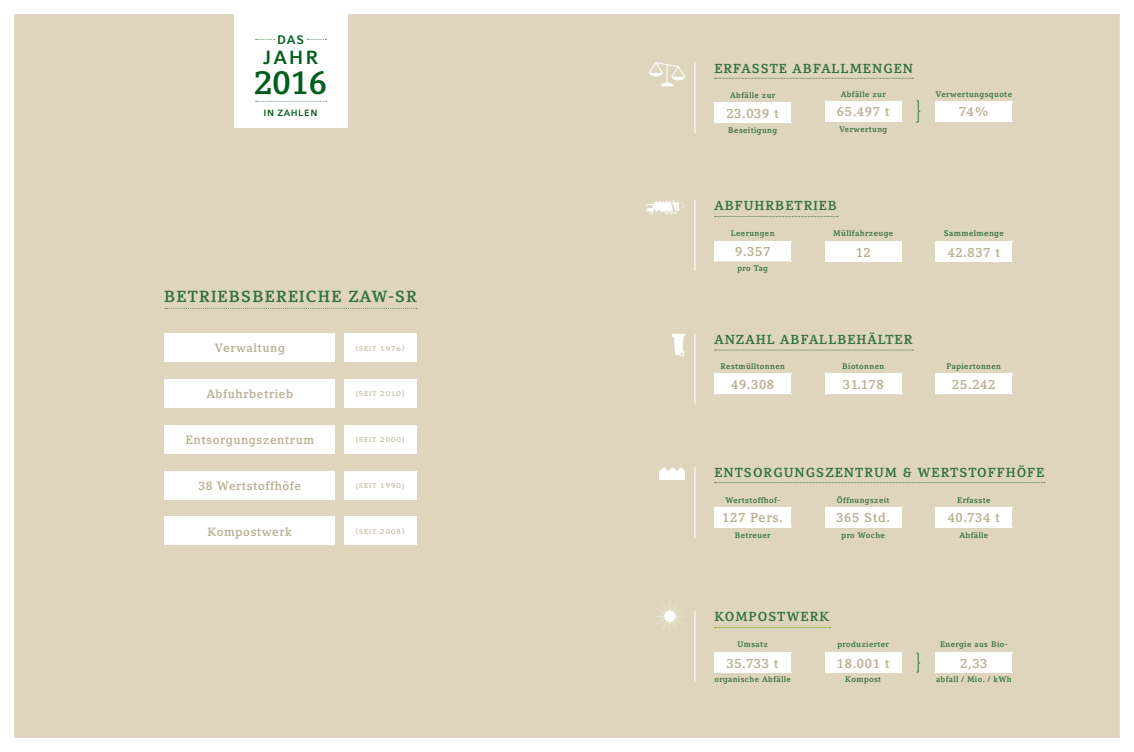
<style>
.page{position:relative;width:1134px;height:752px;background:#fff}
.page>*{position:absolute;margin:0;border:0;box-sizing:border-box;transform-origin:0 0}
.t1{font:700 32.8px "Compatil Letter LT";color:#005d1c}
.t2{font:700 19px "Compatil Fact LT";color:#005d1c}
.t3{font:700 16px "Compatil Letter LT";letter-spacing:.075em;color:#31723d}
.t4{font:700 13px "Compatil Letter LT";letter-spacing:.075em;color:#31723d}
.t5{font:700 13px "Compatil Letter LT";letter-spacing:.05em;color:#b8af91}
.t6{font:700 12.3px "Compatil Fact LT";color:#005d1c}
.t7{font:700 12px "Compatil Letter LT";letter-spacing:.05em;color:#b8af91}
.t8{font:9px "Compatil Letter LT Regular SC";letter-spacing:.05em;color:#b8af91}
.t9{font:700 9px "Compatil Fact LT";letter-spacing:.05em;color:#005d1c}
.t10{font:700 8.1px "Compatil Letter LT";letter-spacing:.05em;color:#31723d}
.t11{font:700 8px "Compatil Letter LT";letter-spacing:.05em;color:#31723d}
.s1{font-family:"Compatil Fact LT"}
</style>
<div class="page">
<div style="left:14px;top:14px;width:1106px;height:724px;background:#ded5bc"></div>
<div style="left:234px;top:14px;width:113px;height:114px;background:#fff"></div>
<svg style="left:256px;top:101px;width:70px;height:1px"></svg>
<svg style="left:256px;top:39px;width:19px;height:1px"></svg>
<svg style="left:307px;top:39px;width:19px;height:1px"></svg>
<svg style="left:648px;top:62px;width:38px;height:24px"></svg>
<svg style="left:917px;top:100px;width:4px;height:23px"></svg>
<svg style="left:715px;top:78px;width:198px;height:1px"></svg>
<hr style="left:694px;top:63px;width:1px;height:70px;background:#fff">
<div style="left:714px;top:102px;width:77px;height:21px;background:#fff"></div>
<div style="left:825px;top:101px;width:76px;height:20px;background:#fff"></div>
<svg style="left:825px;top:121px;width:77px;height:1px"></svg>
<div style="left:935px;top:101px;width:77px;height:20px;background:#fff"></div>
<svg style="left:936px;top:121px;width:77px;height:1px"></svg>
<hr style="left:694px;top:610px;width:1px;height:71px;background:#fff">
<svg style="left:654px;top:599px;width:32px;height:33px"></svg>
<div style="left:714px;top:652px;width:77px;height:20px;background:#fff"></div>
<svg style="left:715px;top:651px;width:76px;height:1px"></svg>
<div style="left:825px;top:652px;width:76px;height:20px;background:#fff"></div>
<svg style="left:825px;top:651px;width:77px;height:1px"></svg>
<div style="left:935px;top:652px;width:77px;height:20px;background:#fff"></div>
<svg style="left:936px;top:651px;width:77px;height:1px"></svg>
<svg style="left:917px;top:652px;width:4px;height:20px"></svg>
<svg style="left:715px;top:626px;width:116px;height:1px"></svg>
<hr style="left:694px;top:334px;width:1px;height:70px;background:#fff">
<svg style="left:672px;top:333px;width:13px;height:23px"></svg>
<div style="left:714px;top:373px;width:77px;height:21px;background:#fff"></div>
<div style="left:825px;top:373px;width:76px;height:21px;background:#fff"></div>
<div style="left:935px;top:373px;width:77px;height:21px;background:#fff"></div>
<svg style="left:715px;top:349px;width:198px;height:1px"></svg>
<hr style="left:694px;top:200px;width:1px;height:70px;background:#fff">
<svg style="left:646px;top:200px;width:39px;height:14px"></svg>
<div style="left:825px;top:241px;width:76px;height:21px;background:#fff"></div>
<div style="left:935px;top:241px;width:77px;height:21px;background:#fff"></div>
<svg style="left:715px;top:216px;width:123px;height:1px"></svg>
<div style="left:714px;top:241px;width:77px;height:20px;background:#fff"></div>
<svg style="left:715px;top:261px;width:76px;height:1px"></svg>
<hr style="left:694px;top:467px;width:1px;height:70px;background:#fff">
<div style="left:714px;top:507px;width:77px;height:20px;background:#fff"></div>
<svg style="left:715px;top:506px;width:76px;height:1px"></svg>
<div style="left:825px;top:507px;width:76px;height:20px;background:#fff"></div>
<svg style="left:825px;top:506px;width:77px;height:1px"></svg>
<div style="left:935px;top:507px;width:77px;height:20px;background:#fff"></div>
<svg style="left:936px;top:506px;width:77px;height:1px"></svg>
<svg style="left:715px;top:482px;width:330px;height:1px"></svg>
<div style="left:677px;top:471px;width:8px;height:8px;background:#fff"></div>
<div style="left:668px;top:471px;width:9px;height:8px;background:#fff"></div>
<div style="left:660px;top:471px;width:8px;height:8px;background:#fff"></div>
<svg style="left:660px;top:467px;width:25px;height:4px"></svg>
<div style="left:165px;top:379px;width:170px;height:28px;background:#fff"></div>
<div style="left:165px;top:333px;width:170px;height:29px;background:#fff"></div>
<div style="left:165px;top:470px;width:170px;height:29px;background:#fff"></div>
<div style="left:165px;top:425px;width:170px;height:28px;background:#fff"></div>
<div style="left:165px;top:516px;width:170px;height:28px;background:#fff"></div>
<svg style="left:165px;top:308px;width:252px;height:1px"></svg>
<div style="left:344px;top:333px;width:72px;height:29px;background:#fff"></div>
<div style="left:344px;top:425px;width:72px;height:28px;background:#fff"></div>
<div style="left:344px;top:516px;width:72px;height:28px;background:#fff"></div>
<div style="left:344px;top:379px;width:72px;height:28px;background:#fff"></div>
<div style="left:344px;top:470px;width:72px;height:29px;background:#fff"></div>
<h3 class="t6" style="left:277px;top:32px;width:29px">DAS</h3>
<h2 class="t2" style="left:263px;top:46px;width:57px">JAHR</h2>
<h1 class="t1" style="left:254px;top:63px;width:74px">2016</h1>
<p class="t9" style="left:264px;top:108px;width:55px">IN ZAHLEN</p>
<h3 class="t3" style="left:164px;top:287px;width:243px">betriebsbereiche ZAW-SR</h3>
<h3 class="t7" style="left:214px;top:341px;width:72px">Verwaltung</h3>
<p class="t8" style="left:355px;top:342px;width:51px"><span class="s1">{</span>seit 1976<span class="s1">}</span></p>
<h3 class="t7" style="left:206px;top:387px;width:88px">Abfuhrbetrieb</h3>
<p class="t8" style="left:355px;top:388px;width:51px"><span class="s1">{</span>seit 2010<span class="s1">}</span></p>
<h3 class="t7" style="left:185px;top:432px;width:130px">Entsorgungszentrum</h3>
<p class="t8" style="left:355px;top:433px;width:51px"><span class="s1">{</span>seit 2000<span class="s1">}</span></p>
<h3 class="t7" style="left:198px;top:478px;width:104px">38 Wertstoffhöfe</h3>
<p class="t8" style="left:355px;top:479px;width:51px"><span class="s1">{</span>seit 1990<span class="s1">}</span></p>
<h3 class="t7" style="left:207px;top:524px;width:86px">Kompostwerk</h3>
<p class="t8" style="left:355px;top:525px;width:51px"><span class="s1">{</span>seit 2008<span class="s1">}</span></p>
<h3 class="t4" style="left:714px;top:60px;width:200px">erfasste Abfallmengen</h3>
<p class="t11" style="left:730px;top:91px;width:47px">Abfälle zur</p>
<p class="t11" style="left:728px;top:126px;width:50px">Beseitigung</p>
<p class="t11" style="left:841px;top:89px;width:47px">Abfälle zur</p>
<p class="t11" style="left:839px;top:124px;width:50px">Verwertung</p>
<p class="t10" style="left:935px;top:89px;width:78px">Verwertungsquote</p>
<h3 class="t5" style="left:726px;top:106px;width:54px">23.039 t</h3>
<h3 class="t5" style="left:837px;top:104px;width:54px">65.497 t</h3>
<h3 class="t5" style="left:959px;top:104px;width:32px">74%</h3>
<h3 class="t4" style="left:714px;top:198px;width:51px">ABFUHRBETRIEB</h3>
<p class="t11" style="left:731px;top:228px;width:45px">Leerungen</p>
<p class="t11" style="left:737px;top:263px;width:32px">pro Tag</p>
<p class="t10" style="left:833px;top:228px;width:62px">Müllfahrzeuge</p>
<p class="t10" style="left:944px;top:228px;width:62px">Sammelmenge</p>
<h3 class="t5" style="left:735px;top:244px;width:37px">9.357</h3>
<h3 class="t5" style="left:856px;top:244px;width:17px">12</h3>
<h3 class="t5" style="left:947px;top:244px;width:54px">42.837 t</h3>
<h3 class="t4" style="left:714px;top:331px;width:134px">ANZAHL abfallBEH</h3>
<h3 class="t4" style="left:867px;top:331px;width:20px">ÄLTER</h3>
<p class="t11" style="left:720px;top:361px;width:66px">Restmülltonnen</p>
<h3 class="t5" style="left:731px;top:376px;width:45px">49.308</h3>
<p class="t11" style="left:842px;top:361px;width:43px">Biotonnen</p>
<h3 class="t5" style="left:843px;top:376px;width:42px">31.178</h3>
<p class="t11" style="left:946px;top:361px;width:56px">Papiertonnen</p>
<h3 class="t5" style="left:952px;top:376px;width:45px">25.242</h3>
<h3 class="t4" style="left:714px;top:464px;width:331px">entsorgungszentrum &amp; wertstoffhöfe</h3>
<h3 class="t5" style="left:722px;top:510px;width:62px">127 Pers.</h3>
<h3 class="t5" style="left:836px;top:510px;width:55px">365 Std.</h3>
<h3 class="t5" style="left:948px;top:510px;width:54px">40.734 t</h3>
<p class="t11" style="left:837px;top:495px;width:54px">Öffnungszeit</p>
<p class="t11" style="left:841px;top:530px;width:45px">pro Woche</p>
<p class="t11" style="left:725px;top:495px;width:56px">Wertstoffhof-</p>
<p class="t11" style="left:735px;top:530px;width:37px">Betreuer</p>
<p class="t11" style="left:957px;top:495px;width:35px">Erfasste</p>
<p class="t11" style="left:959px;top:530px;width:30px">Abfälle</p>
<h3 class="t4" style="left:714px;top:608px;width:114px">Kompostwerk</h3>
<p class="t11" style="left:737px;top:638px;width:32px">Umsatz</p>
<p class="t11" style="left:714px;top:673px;width:78px">organische Abfälle</p>
<h3 class="t5" style="left:726px;top:655px;width:54px">35.733 t</h3>
<p class="t11" style="left:837px;top:638px;width:53px">produzierter</p>
<p class="t11" style="left:845px;top:673px;width:37px">Kompost</p>
<h3 class="t5" style="left:837px;top:655px;width:54px">18.001 t</h3>
<p class="t11" style="left:940px;top:638px;width:69px">Energie aus Bio-</p>
<p class="t11" style="left:936px;top:673px;width:77px">abfall / Mio. / kWh</p>
<h3 class="t5" style="left:960px;top:655px;width:29px">2,33</h3>
</div>
